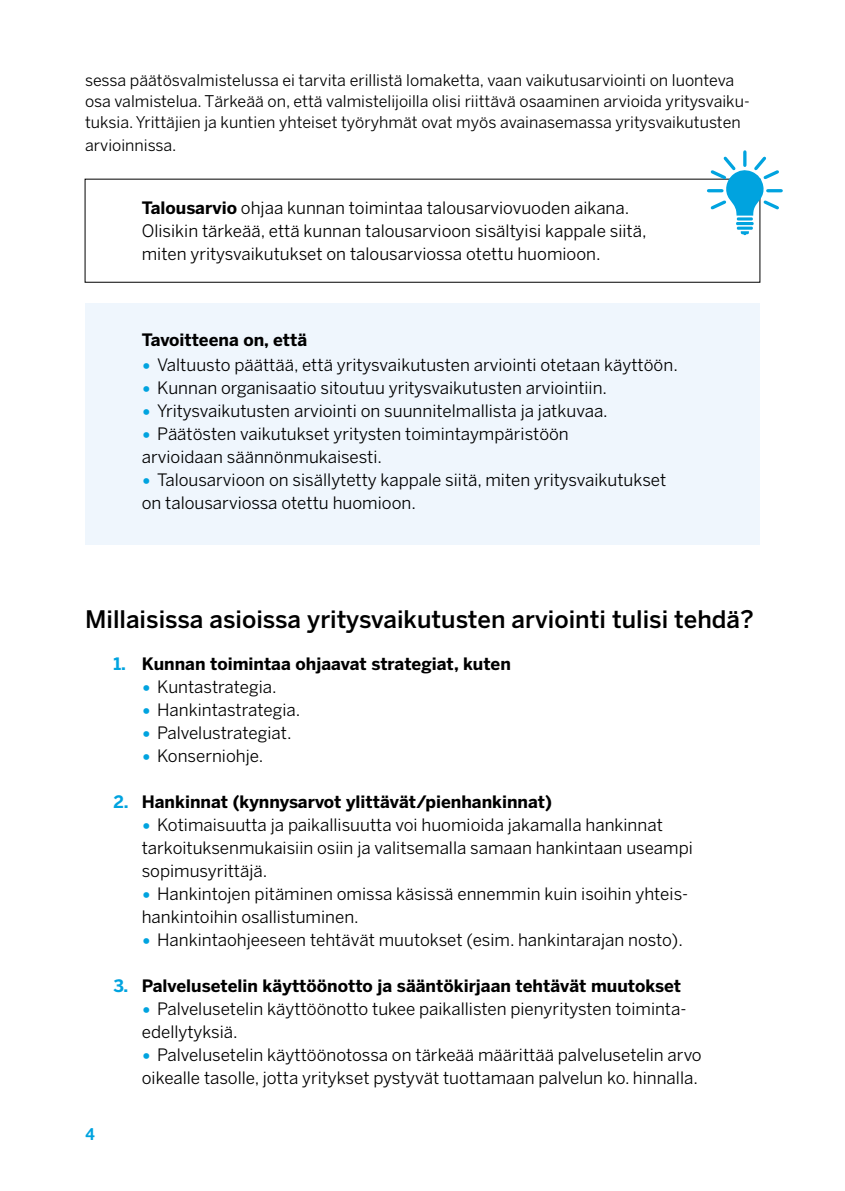
<style>
.page{position:relative;width:845px;height:1191px;background:#fff}
.page>*{position:absolute;margin:0;border:0;box-sizing:border-box;transform-origin:0 0}
.t1{font:500 24px "Benton Sans";color:#000}
.t2{font:17px/23px "Benton Sans";color:#000}
.t3{font:700 17px "Benton Sans";color:#000}
.t4{font:16px/21px "Benton Sans";color:#000}
.t5{font:500 16px "Neo Sans Std";color:#00a3df}
.s1{font-weight:700}
.s2{font-weight:900;font-size:20px;color:#00a3df}
.s3{color:#00a3df}
</style>
<div class="page">
<div style="left:85px;top:303px;width:675px;height:241px;background:#eff6fd"></div>
<svg style="left:708px;top:152px;width:74px;height:83px"></svg>
<p class="t4" style="left:85px;top:70px;width:666px">sessa päätösvalmistelussa ei tarvita erillistä lomaketta, vaan vaikutusarviointi on luonteva osa valmistelua. Tärkeää on, että valmistelijoilla olisi riittävä osaaminen arvioida yritysvaiku&shy;tuksia. Yrittäjien ja kuntien yhteiset työryhmät ovat myös avainasemassa yritysvaikutusten</p>
<p class="t4" style="left:85px;top:135px;width:93px">arvioinnissa.</p>
<p class="t2" style="left:142px;top:196px;width:506px"><span class="s1">Talousarvio</span> ohjaa kunnan toimintaa talousarviovuoden aikana.<br>Olisikin tärkeää, että kunnan talousarvioon sisältyisi kappale siitä, miten yritysvaikutukset on talousarviossa otettu huomioon.</p>
<p class="t3" style="left:142px;top:329px;width:167px">Tavoitteena on, että</p>
<p class="t2" style="left:142px;top:353px;width:537px"><span class="s2">•</span> Valtuusto päättää, että yritysvaikutusten arviointi otetaan käyttöön.</p>
<p class="t2" style="left:142px;top:376px;width:467px"><span class="s2">•</span> Kunnan organisaatio sitoutuu yritysvaikutusten arviointiin.</p>
<p class="t2" style="left:142px;top:399px;width:467px"><span class="s2">•</span> Yritysvaikutusten arviointi on suunnitelmallista ja jatkuvaa.</p>
<p class="t2" style="left:142px;top:422px;width:428px"><span class="s2">•</span> Päätösten vaikutukset yritysten toimintaympäristöön arvioidaan säännönmukaisesti.</p>
<p class="t2" style="left:142px;top:468px;width:526px"><span class="s2">•</span> Talousarvioon on sisällytetty kappale siitä, miten yritysvaikutukset on talousarviossa otettu huomioon.</p>
<h1 class="t1" style="left:85px;top:604px;width:670px">Millaisissa asioissa yritysvaikutusten arviointi tulisi tehdä?</h1>
<p class="t3" style="left:113px;top:654px;width:399px"><span class="s3">1.</span> Kunnan toimintaa ohjaavat strategiat, kuten</p>
<p class="t2" style="left:142px;top:675px;width:136px"><span class="s2">•</span> Kuntastrategia.</p>
<p class="t2" style="left:142px;top:698px;width:160px"><span class="s2">•</span> Hankintastrategia.</p>
<p class="t2" style="left:142px;top:721px;width:151px"><span class="s2">•</span> Palvelustrategiat.</p>
<p class="t2" style="left:142px;top:744px;width:123px"><span class="s2">•</span> Konserniohje.</p>
<p class="t3" style="left:113px;top:792px;width:440px"><span class="s3">2.</span> Hankinnat (kynnysarvot ylittävät/pienhankinnat)</p>
<p class="t2" style="left:142px;top:813px;width:552px"><span class="s2">•</span> Kotimaisuutta ja paikallisuutta voi huomioida jakamalla hankinnat tarkoituksenmukaisiin osiin ja valitsemalla samaan hankintaan useampi sopimusyrittäjä.</p>
<p class="t2" style="left:142px;top:882px;width:548px"><span class="s2">•</span> Hankintojen pitäminen omissa käsissä ennemmin kuin isoihin yhteis&shy;hankintoihin osallistuminen.</p>
<p class="t2" style="left:142px;top:928px;width:542px"><span class="s2">•</span> Hankintaohjeeseen tehtävät muutokset (esim. hankintarajan nosto).</p>
<p class="t3" style="left:113px;top:976px;width:569px"><span class="s3">3.</span> Palvelusetelin käyttöönotto ja sääntökirjaan tehtävät muutokset</p>
<p class="t2" style="left:142px;top:997px;width:546px"><span class="s2">•</span> Palvelusetelin käyttöönotto tukee paikallisten pienyritysten toiminta&shy;edellytyksiä.</p>
<p class="t2" style="left:142px;top:1043px;width:561px"><span class="s2">•</span> Palvelusetelin käyttöönotossa on tärkeää määrittää palvelusetelin arvo oikealle tasolle, jotta yritykset pystyvät tuottamaan palvelun ko. hinnalla.</p>
<p class="t5" style="left:85px;top:1124px;width:12px">4</p>
</div>
